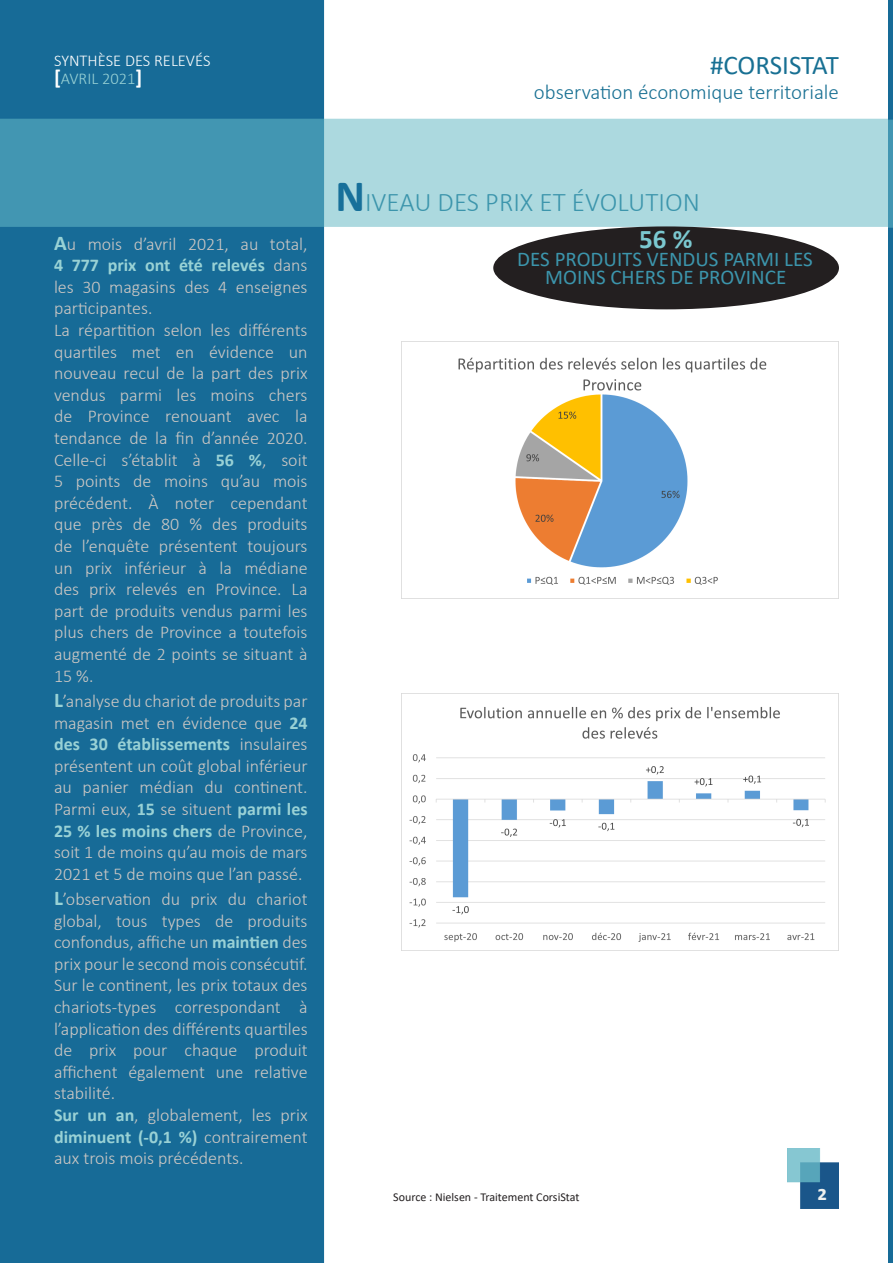
<style>
.page{position:relative;width:893px;height:1263px;background:#fff}
.page>*{position:absolute;margin:0;border:0;box-sizing:border-box;transform-origin:0 0}
.t1{font:300 27px "Calibri";color:#3c95ac}
.t2{font:27px "Calibri";letter-spacing:-.005em;color:#187093}
.t3{font:700 27px "Calibri";color:#7bc8d0}
.t4{font:21px/18px "Calibri";color:#3c95ac;text-align:center}
.t5{font:300 21px "Calibri";color:#187093}
.t6{font:700 21px "Calibri";color:#eef0ef}
.t7{font:300 18px/21.6px "Calibri";color:#cdc8c4;text-align:justify}
.t8{font:300 16.5px "Calibri";color:#fff}
.t9{font:300 16.5px "Calibri";color:#99d2d5}
.t10{font:12px "Calibri";color:#231f20}
.s1{font-weight:700;font-size:21px;color:#fff}
.s2{font-weight:700;font-size:21px;color:#99d2d5}
.s3{font-weight:700;color:#99d2d5}
.s4{font-weight:700;color:#99d1d5}
.s5{font-weight:700;font-size:45px;color:#17709a}
</style>
<div class="page">
<img style="left:0;top:0;width:889px;height:1263px">
<img style="left:787px;top:1148px;width:52px;height:61px">
<img style="left:889px;top:0;width:4px;height:1263px">
<div style="left:493px;top:226px;width:346px;height:83px;background:#231f20;border-radius:50%"></div>
<img style="left:402px;top:342px;width:437px;height:257px">
<img style="left:402px;top:693px;width:437px;height:257px">
<p class="t8" style="left:54px;top:51px;width:158px">SYNTHÈSE DES RELEVÉS</p>
<p class="t9" style="left:54px;top:69px;width:90px"><span class="s1">[</span>AVRIL 2021<span class="s1">]</span></p>
<p class="t2" style="left:710px;top:47px;width:130px">#CORSISTAT</p>
<p class="t5" style="left:534px;top:79px;width:307px">observation économique territoriale</p>
<p class="t7" style="left:54px;top:233px;width:255px"><span class="s2">A</span>u mois d’avril 2021, au total, <span class="s3">4 777 prix ont été relevés</span> dans les 30 magasins des 4 enseignes participantes.</p>
<p class="t7" style="left:54px;top:319px;width:255px">La répartition selon les différents quartiles met en évidence un nouveau recul de la part des prix vendus parmi les moins chers de Province renouant avec la tendance de la fin d’année 2020.<br>Celle-ci s’établit à <span class="s4">56 %</span>, soit 5 points de moins qu’au mois précédent. À noter cependant que près de 80 % des produits de l’enquête présentent toujours un prix inférieur à la médiane des prix relevés en Province. La part de produits vendus parmi les plus chers de Province a toutefois augmenté de 2 points se situant à 15 %.</p>
<p class="t7" style="left:54px;top:690px;width:255px"><span class="s2">L</span>’analyse du chariot de produits par magasin met en évidence que <span class="s4">24 des 30 établissements</span> insulaires présentent un coût global inférieur au panier médian du continent.<br>Parmi eux, <span class="s4">15</span> se situent <span class="s4">parmi les 25 % les moins chers</span> de Province, soit 1 de moins qu’au mois de mars 2021 et 5 de moins que l’an passé.</p>
<p class="t7" style="left:54px;top:888px;width:255px"><span class="s2">L</span>’observation du prix du chariot global, tous types de produits confondus, affiche un <span class="s4">maintien</span> des prix pour le second mois consécutif.</p>
<p class="t7" style="left:54px;top:974px;width:255px">Sur le continent, les prix totaux des chariots-types correspondant à l’application des différents quartiles de prix pour chaque produit affichent également une relative stabilité.</p>
<p class="t7" style="left:54px;top:1104px;width:255px"><span class="s4">Sur un an</span>, globalement, les prix <span class="s4">diminuent (-0,1 %)</span> contrairement aux trois mois précédents.</p>
<p class="t1" style="left:335px;top:185px;width:366px"><span class="s5">N</span>IVEAU DES PRIX ET ÉVOLUTION</p>
<p class="t3" style="left:639px;top:220px;width:55px">56 %</p>
<p class="t4" style="left:517px;top:250px;width:297px">DES PRODUITS VENDUS PARMI LES<br>MOINS CHERS DE PROVINCE</p>
<p class="t10" style="left:393px;top:1189px;width:188px">Source : Nielsen - Traitement CorsiStat</p>
<p class="t6" style="left:817px;top:1178px;width:11px">2</p>
</div>
